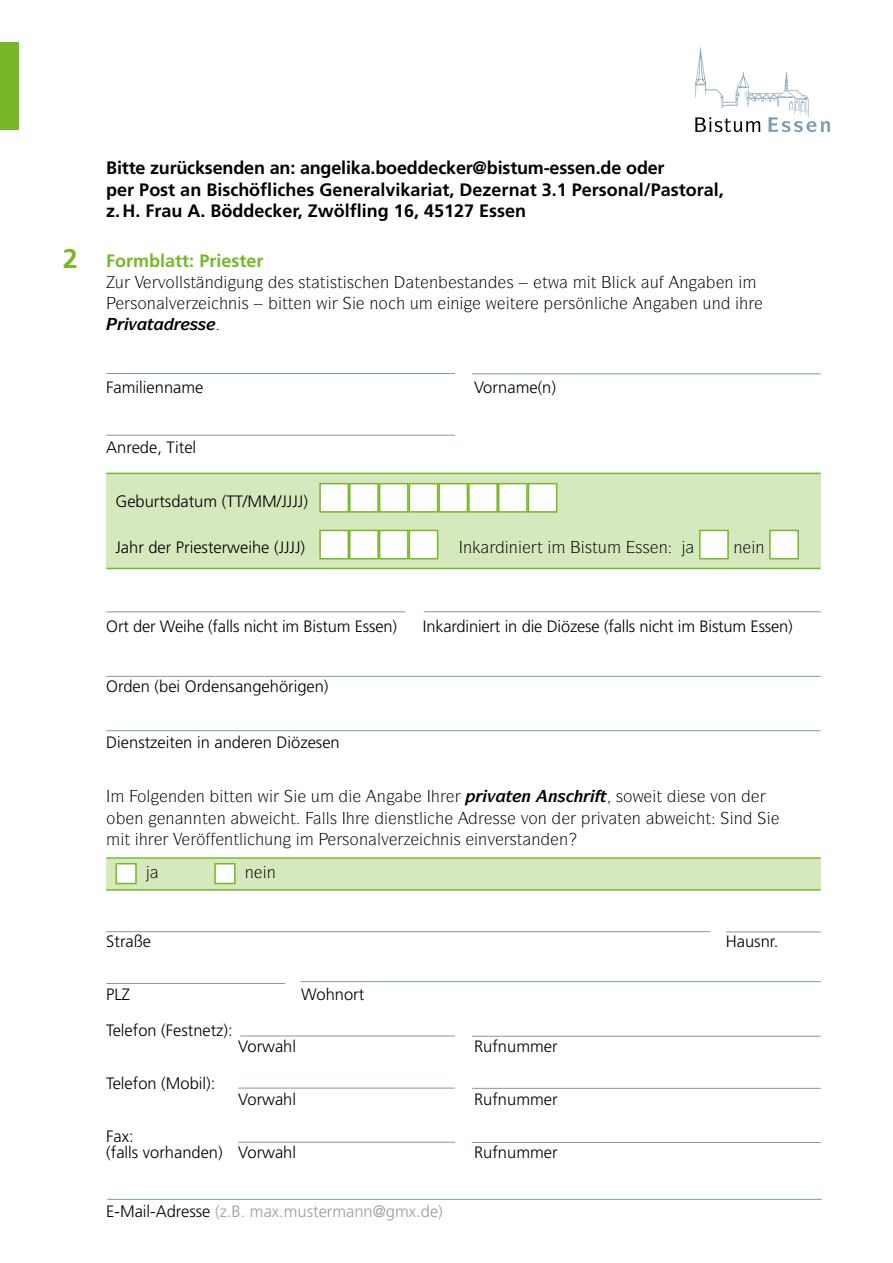
<style>
.page{position:relative;width:893px;height:1263px;background:#fff}
.page>*{position:absolute;margin:0;border:0;box-sizing:border-box;transform-origin:0 0}
.t1{font:700 27px "Frutiger LT Std";color:#76b828}
.t2{font:700 18px/21.6px "Frutiger LT Std";color:#000}
.t3{font:700 18px "Frutiger LT Std";color:#76b828}
.t4{font:300 16.5px/16.8px "Frutiger LT Std";color:#000}
.t5{font:16.5px "ITC Symbol Std";color:#000}
.t6{font:300 16.5px "Frutiger LT Std";color:#9c9d9d}
.t7{font:italic 700 16.5px "ITC Symbol Std";color:#000}
.s1{color:#000}
</style>
<div class="page">
<div style="left:106px;top:859px;width:715px;height:30px;background:#d6e9be"></div>
<hr style="left:106px;top:889px;width:715px;height:2px;background:#76b828">
<hr style="left:106px;top:857px;width:715px;height:2px;background:#76b828">
<div style="left:106px;top:474px;width:715px;height:94px;background:#d6e9be"></div>
<div style="left:0;top:43px;width:19px;height:87px;background:#76b828"></div>
<div style="left:319px;top:483px;width:30px;height:30px;background:#fff;border:2px solid #76b828"></div>
<div style="left:349px;top:483px;width:30px;height:30px;background:#fff;border:2px solid #76b828"></div>
<div style="left:379px;top:483px;width:30px;height:30px;background:#fff;border:2px solid #76b828"></div>
<div style="left:409px;top:483px;width:29px;height:30px;background:#fff;border:2px solid #76b828"></div>
<div style="left:438px;top:483px;width:30px;height:30px;background:#fff;border:2px solid #76b828"></div>
<div style="left:468px;top:483px;width:30px;height:30px;background:#fff;border:2px solid #76b828"></div>
<div style="left:498px;top:483px;width:30px;height:30px;background:#fff;border:2px solid #76b828"></div>
<div style="left:528px;top:483px;width:29px;height:30px;background:#fff;border:2px solid #76b828"></div>
<div style="left:319px;top:530px;width:30px;height:29px;background:#fff;border:2px solid #76b828"></div>
<div style="left:349px;top:530px;width:30px;height:29px;background:#fff;border:2px solid #76b828"></div>
<div style="left:379px;top:530px;width:30px;height:29px;background:#fff;border:2px solid #76b828"></div>
<div style="left:409px;top:530px;width:29px;height:29px;background:#fff;border:2px solid #76b828"></div>
<div style="left:699px;top:530px;width:30px;height:29px;background:#fff;border:2px solid #76b828"></div>
<div style="left:769px;top:530px;width:30px;height:29px;background:#fff;border:2px solid #76b828"></div>
<div style="left:115px;top:863px;width:22px;height:21px;background:#fff;border:2px solid #76b828"></div>
<div style="left:214px;top:863px;width:22px;height:21px;background:#fff;border:2px solid #76b828"></div>
<svg style="left:695px;top:47px;width:136px;height:85px"></svg>
<hr style="left:472px;top:373px;width:349px;height:1px;background:#7b9cad">
<hr style="left:106px;top:373px;width:349px;height:1px;background:#7b9cad">
<hr style="left:106px;top:435px;width:349px;height:1px;background:#7b9cad">
<hr style="left:106px;top:473px;width:715px;height:1px;background:#76b828">
<hr style="left:106px;top:568px;width:715px;height:1px;background:#76b828">
<hr style="left:424px;top:611px;width:397px;height:1px;background:#7b9cad">
<hr style="left:106px;top:676px;width:715px;height:1px;background:#7b9cad">
<hr style="left:106px;top:730px;width:715px;height:1px;background:#7b9cad">
<hr style="left:726px;top:931px;width:95px;height:1px;background:#7b9cad">
<hr style="left:106px;top:931px;width:604px;height:1px;background:#7b9cad">
<hr style="left:300px;top:981px;width:521px;height:1px;background:#7b9cad">
<hr style="left:106px;top:983px;width:179px;height:1px;background:#7b9cad">
<hr style="left:472px;top:1036px;width:349px;height:1px;background:#7b9cad">
<hr style="left:240px;top:1035px;width:215px;height:1px;background:#7b9cad">
<hr style="left:472px;top:1088px;width:349px;height:1px;background:#7b9cad">
<hr style="left:238px;top:1088px;width:217px;height:1px;background:#7b9cad">
<hr style="left:472px;top:1142px;width:349px;height:1px;background:#7b9cad">
<hr style="left:238px;top:1142px;width:217px;height:1px;background:#7b9cad">
<hr style="left:107px;top:1199px;width:715px;height:1px;background:#7b9cad">
<hr style="left:106px;top:611px;width:299px;height:1px;background:#7b9cad">
<h1 class="t1" style="left:63px;top:243px;width:17px">2</h1>
<p class="t2" style="left:106px;top:157px;width:619px">Bitte zurücksenden an: angelika.boeddecker@bistum-essen.de oder<br>per Post an Bischöfliches Generalvikariat, Dezernat 3.1 Personal/Pastoral, z.H. Frau A. Böddecker, Zwölfling 16, 45127 Essen</p>
<p class="t3" style="left:106px;top:250px;width:159px">Formblatt: Priester</p>
<p class="t5" style="left:115px;top:272px;width:100px">◆ ❖□●●▲▼ ■</p>
<p class="t5" style="left:286px;top:272px;width:69px">▲ ▲▼ ▼▲▼▲</p>
<p class="t5" style="left:380px;top:272px;width:135px">■ ▼■ ▲▼■ ▲</p>
<p class="t5" style="left:725px;top:272px;width:11px">■</p>
<p class="t5" style="left:130px;top:293px;width:48px">▲□■ ●❖</p>
<p class="t5" style="left:282px;top:293px;width:31px">▼▼ ■</p>
<p class="t5" style="left:568px;top:293px;width:31px">▲ ■●</p>
<p class="t5" style="left:644px;top:293px;width:79px">■ ■ ◆■</p>
<p class="t4" style="left:106px;top:379px;width:99px">Familienname</p>
<p class="t4" style="left:474px;top:379px;width:83px">Vorname(n)</p>
<p class="t4" style="left:106px;top:439px;width:91px">Anrede, Titel</p>
<p class="t4" style="left:115px;top:493px;width:194px">Geburtsdatum (TT/MM/JJJJ)</p>
<p class="t4" style="left:115px;top:540px;width:191px">Jahr der Priesterweihe (JJJJ)</p>
<p class="t5" style="left:463px;top:537px;width:81px">■ ■▼</p>
<p class="t5" style="left:585px;top:537px;width:24px">▲▼◆</p>
<p class="t5" style="left:635px;top:537px;width:34px">▲▲ ■</p>
<p class="t4" style="left:106px;top:618px;width:292px">Ort der Weihe (falls nicht im Bistum Essen)</p>
<p class="t4" style="left:423px;top:618px;width:371px">Inkardiniert in die Diözese (falls nicht im Bistum Essen)</p>
<p class="t4" style="left:106px;top:678px;width:224px">Orden (bei Ordensangehörigen)</p>
<p class="t4" style="left:106px;top:735px;width:235px">Dienstzeiten in anderen Diözesen</p>
<p class="t5" style="left:137px;top:786px;width:117px">□● ■ ■ ▼▼■</p>
<p class="t5" style="left:377px;top:786px;width:11px">■</p>
<p class="t7" style="left:487px;top:786px;width:80px">❖▼■ ■▲</p>
<p class="t7" style="left:600px;top:786px;width:34px">▼ ▲□</p>
<p class="t5" style="left:656px;top:786px;width:82px">▼ ▲ ❖□■</p>
<p class="t5" style="left:166px;top:807px;width:62px">■ ■■▼ ■</p>
<p class="t5" style="left:290px;top:807px;width:49px">▼ ●●▲</p>
<p class="t5" style="left:397px;top:807px;width:28px">■▲▼●</p>
<p class="t5" style="left:493px;top:807px;width:56px">▲▲ ❖□■</p>
<p class="t5" style="left:601px;top:807px;width:42px">❖▼■</p>
<p class="t5" style="left:224px;top:828px;width:20px">■▼●</p>
<p class="t5" style="left:342px;top:828px;width:48px">▲□■ ●❖</p>
<p class="t5" style="left:440px;top:828px;width:130px">■▲ ■❖ ▲▼■ ■</p>
<p class="t4" style="left:106px;top:933px;width:46px">Straße</p>
<p class="t4" style="left:726px;top:933px;width:54px">Hausnr.</p>
<p class="t4" style="left:106px;top:986px;width:25px">PLZ</p>
<p class="t4" style="left:301px;top:986px;width:64px">Wohnort</p>
<p class="t4" style="left:106px;top:1022px;width:128px">Telefon (Festnetz):</p>
<p class="t4" style="left:238px;top:1038px;width:59px">Vorwahl</p>
<p class="t4" style="left:474px;top:1038px;width:85px">Rufnummer</p>
<p class="t4" style="left:106px;top:1075px;width:111px">Telefon (Mobil):</p>
<p class="t4" style="left:238px;top:1091px;width:59px">Vorwahl</p>
<p class="t4" style="left:474px;top:1091px;width:85px">Rufnummer</p>
<p class="t4" style="left:106px;top:1128px;width:191px">Fax:<br>(falls vorhanden) Vorwahl</p>
<p class="t4" style="left:474px;top:1144px;width:85px">Rufnummer</p>
<p class="t6" style="left:106px;top:1202px;width:338px"><span class="s1">E-Mail-Adresse</span> (z.B. max.mustermann@gmx.de)</p>
</div>
